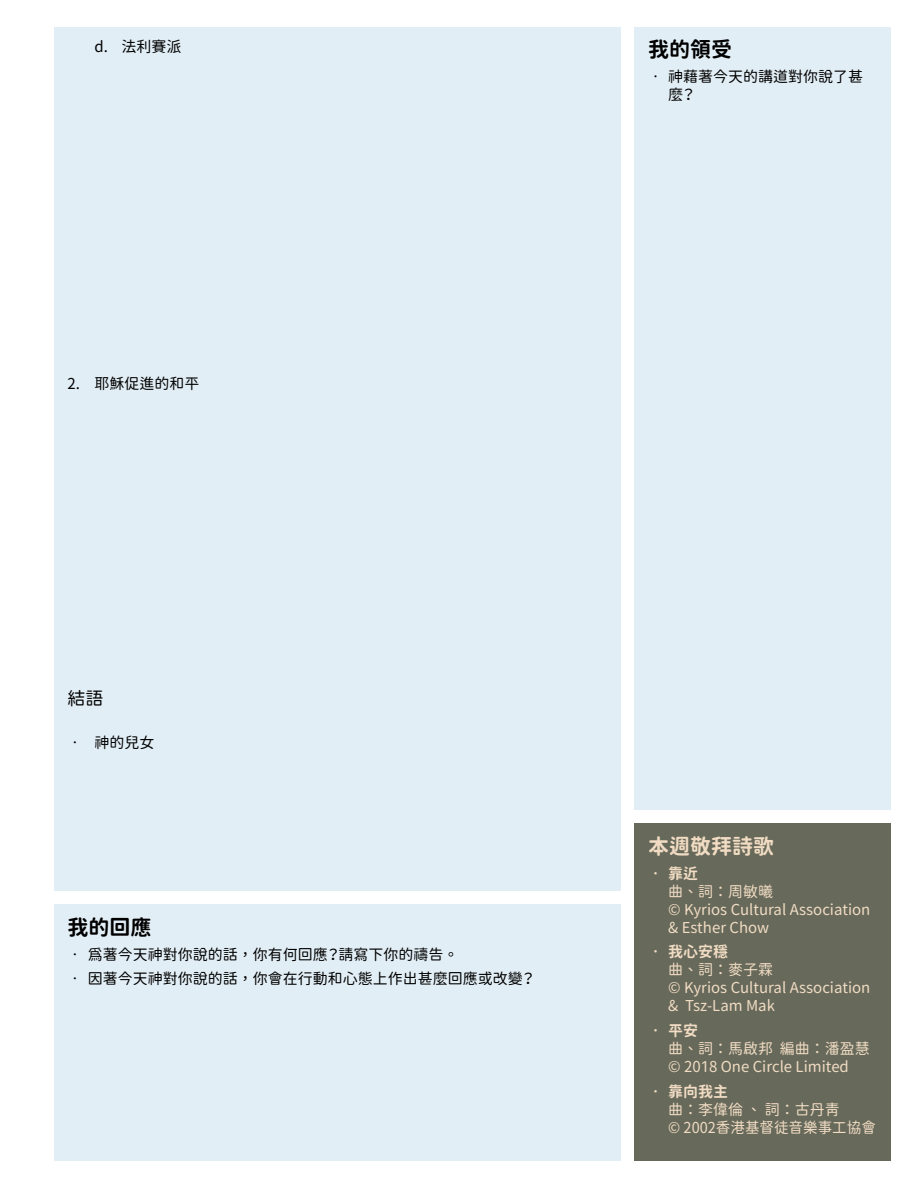
<style>
.page{position:relative;width:918px;height:1188px;background:#fff}
.page>*{position:absolute;margin:0;border:0;box-sizing:border-box;transform-origin:0 0}
.t1{font:21px "Gen Sen Rounded TW B";color:#000}
.t2{font:21px "Gen Sen Rounded TW B";color:#f1dcc3}
.t3{font:18px "Gen Sen Rounded TW R";color:#000}
.t4{font:15px/18px "Gen Sen Rounded TW R";color:#f1dcc3}
.t5{font:15px/18px "Gen Sen Rounded TW R";color:#000}
.t6{font:15px "Gen Sen Rounded TW B";color:#f1dcc3}
</style>
<div class="page">
<div style="left:634px;top:27px;width:257px;height:783px;background:#e2eef5"></div>
<div style="left:54px;top:27px;width:567px;height:864px;background:#e2eef5"></div>
<div style="left:54px;top:904px;width:567px;height:257px;background:#e2eef5"></div>
<div style="left:634px;top:824px;width:257px;height:337px;background:#67695b"></div>
<p class="t5" style="left:94px;top:38px;width:88px">d. 法利賽派</p>
<p class="t5" style="left:68px;top:375px;width:133px">2. 耶穌促進的和平</p>
<h1 class="t1" style="left:648px;top:38px;width:85px">我的領受</h1>
<p class="t5" style="left:668px;top:68px;width:196px;text-indent:-20px">• 神藉著今天的講道對你說了甚麼？</p>
<p class="t3" style="left:68px;top:688px;width:37px">結語</p>
<p class="t5" style="left:68px;top:734px;width:88px">• 神的兒女</p>
<h1 class="t1" style="left:68px;top:915px;width:85px">我的回應</h1>
<p class="t5" style="left:68px;top:945px;width:393px">• 為著今天神對你說的話，你有何回應？請寫下你的禱告。</p>
<p class="t5" style="left:68px;top:970px;width:470px">• 因著今天神對你說的話，你會在行動和心態上作出甚麼回應或改變？</p>
<h1 class="t2" style="left:648px;top:834px;width:127px">本週敬拜詩歌</h1>
<p class="t6" style="left:648px;top:865px;width:52px">• 靠近</p>
<p class="t4" style="left:668px;top:882px;width:204px">曲、詞：周敏曦<br>© Kyrios Cultural Association &amp; Esther Chow</p>
<p class="t6" style="left:648px;top:943px;width:82px">• 我心安穩</p>
<p class="t4" style="left:668px;top:961px;width:204px">曲、詞：麥子霖<br>© Kyrios Cultural Association &amp; Tsz-Lam Mak</p>
<p class="t6" style="left:648px;top:1022px;width:52px">• 平安</p>
<p class="t4" style="left:668px;top:1040px;width:203px">曲、詞：馬啟邦 編曲：潘盈慧© 2018 One Circle Limited</p>
<p class="t6" style="left:648px;top:1083px;width:82px">• 靠向我主</p>
<p class="t4" style="left:668px;top:1101px;width:209px">曲：李偉倫 、 詞：古丹青<br>© 2002香港基督徒音樂事工協會</p>
</div>
